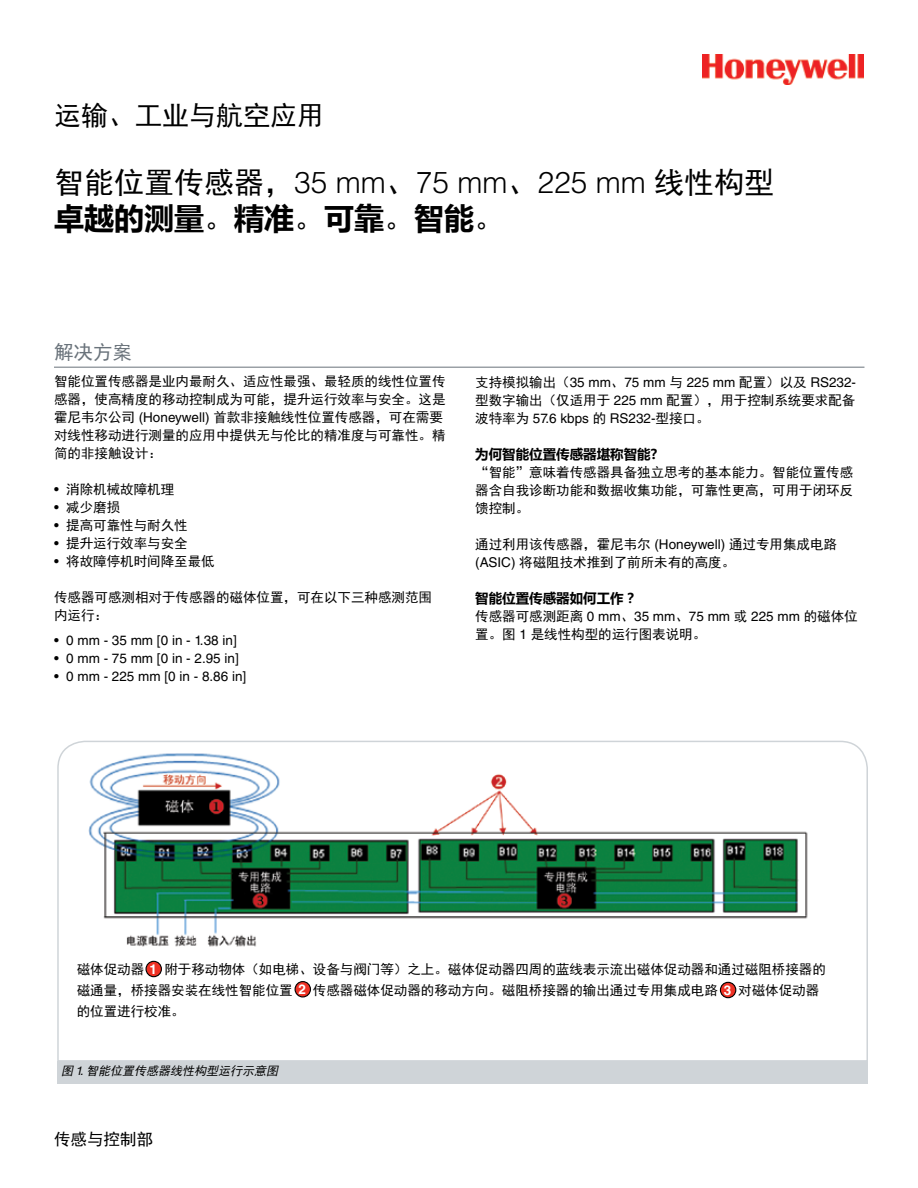
<style>
.page{position:relative;width:918px;height:1188px;background:#fff}
.page>*{position:absolute;margin:0;border:0;box-sizing:border-box;transform-origin:0 0}
.t1{font:30px "Sim Hei";color:#000}
.t2{font:700 30px "Microsoft Ya Hei";color:#000}
.t3{font:27px "Sim Hei";color:#000}
.t4{font:19.5px "Sim Hei";color:#6a737b}
.t5{font:16.5px "Sim Hei";color:#000}
.t6{font:13.5px/18px "Sim Hei";color:#000}
.t7{font:13.5px "Helvetica LT Std";color:#000}
.t8{font:700 13.5px "Microsoft Ya Hei";color:#000}
.t9{font:italic 12px "Sim Hei";color:#000}
.s1{font-family:"Helvetica LT Std";font-weight:300}
.s2{font-family:"Sim Hei";font-weight:400}
.s3{font-family:"Helvetica LT Std"}
.s4{font-family:"Sim Hei"}
.s5{font-family:"Helvetica LT Std";font-weight:700;color:#fff}
</style>
<div class="page">
<img style="left:702px;top:54px;width:162px;height:31px">
<hr style="left:54px;top:367px;width:810px;height:1px;background:#6a737b">
<svg style="left:57px;top:740px;width:811px;height:321px"></svg>
<div style="left:57px;top:1061px;width:811px;height:22px;background:#cfd4d8"></div>
<img style="left:87px;top:752px;width:729px;height:199px">
<div style="left:146px;top:961px;width:15px;height:16px;background:#ee3124;border-radius:50%"></div>
<div style="left:146px;top:961px;width:16px;height:16px;border:1px solid #000;border-radius:50%"></div>
<div style="left:295px;top:982px;width:15px;height:15px;background:#ee3124;border-radius:50%"></div>
<div style="left:295px;top:981px;width:16px;height:16px;border:1px solid #000;border-radius:50%"></div>
<div style="left:720px;top:982px;width:16px;height:16px;background:#ee3124;border-radius:50%"></div>
<div style="left:720px;top:982px;width:16px;height:16px;border:1px solid #000;border-radius:50%"></div>
<h2 class="t3" style="left:54px;top:102px;width:271px">运输、工业与航空应用</h2>
<h1 class="t1" style="left:54px;top:168px;width:722px">智能位置传感器，<span class="s1">35 mm</span>、<span class="s1">75 mm</span>、<span class="s1">225 mm</span> 线性构型</h1>
<h1 class="t2" style="left:54px;top:198px;width:451px">卓越的测量<span class="s2">。</span>精准<span class="s2">。</span>可靠<span class="s2">。</span>智能<span class="s2">。</span></h1>
<h3 class="t4" style="left:54px;top:342px;width:79px">解决方案</h3>
<p class="t6" style="left:54px;top:372px;width:393px">智能位置传感器是业内最耐久、适应性最强、最轻质的线性位置传感器，使高精度的移动控制成为可能，提升运行效率与安全。这是霍尼韦尔公司 <span class="s3">(Honeywell)</span> 首款非接触线性位置传感器，可在需要对线性移动进行测量的应用中提供无与伦比的精准度与可靠性。精简的非接触设计：</p>
<p class="t6" style="left:54px;top:480px;width:122px"><span class="s3">•</span> 消除机械故障机理</p>
<p class="t6" style="left:54px;top:498px;width:68px"><span class="s3">•</span> 减少磨损</p>
<p class="t6" style="left:54px;top:516px;width:135px"><span class="s3">•</span> 提高可靠性与耐久性</p>
<p class="t6" style="left:54px;top:534px;width:135px"><span class="s3">•</span> 提升运行效率与安全</p>
<p class="t6" style="left:54px;top:552px;width:162px"><span class="s3">•</span> 将故障停机时间降至最低</p>
<p class="t6" style="left:54px;top:588px;width:379px">传感器可感测相对于传感器的磁体位置，可在以下三种感测范围内运行：</p>
<p class="t7" style="left:54px;top:633px;width:184px">• 0 mm - 35 mm [0 in - 1.38 in]</p>
<p class="t7" style="left:54px;top:651px;width:186px">• 0 mm - 75 mm [0 in - 2.95 in]</p>
<p class="t7" style="left:54px;top:669px;width:194px">• 0 mm - 225 mm [0 in - 8.86 in]</p>
<p class="t7" style="left:475px;top:374px;width:382px"><span class="s4">支持模拟输出（</span>35 mm<span class="s4">、</span>75 mm <span class="s4">与</span> 225 mm <span class="s4">配置）以及</span> RS232-</p>
<p class="t6" style="left:475px;top:391px;width:382px">型数字输出（仅适用于 <span class="s3">225 mm</span> 配置），用于控制系统要求配备</p>
<p class="t7" style="left:475px;top:410px;width:236px"><span class="s4">波特率为</span> 57.6 kbps <span class="s4">的</span> RS232-<span class="s4">型接口。</span></p>
<p class="t8" style="left:475px;top:444px;width:183px">为何智能位置传感器堪称智能?</p>
<p class="t6" style="left:475px;top:463px;width:379px;text-align:justify">“智能”意味着传感器具备独立思考的基本能力。智能位置传感器含自我诊断功能和数据收集功能，可靠性更高，可用于闭环反馈控制。</p>
<p class="t6" style="left:475px;top:535px;width:363px">通过利用该传感器，霍尼韦尔 <span class="s3">(Honeywell)</span> 通过专用集成电路<span class="s3">(ASIC)</span> 将磁阻技术推到了前所未有的高度。</p>
<p class="t8" style="left:475px;top:588px;width:163px">智能位置传感器如何工作？</p>
<p class="t7" style="left:475px;top:608px;width:384px"><span class="s4">传感器可感测距离</span> 0 mm<span class="s4">、</span>35 mm<span class="s4">、</span>75 mm <span class="s4">或</span> 225 mm <span class="s4">的磁体位</span></p>
<p class="t6" style="left:475px;top:625px;width:233px">置。图 <span class="s3">1</span> 是线性构型的运行图表说明。</p>
<p class="t6" style="left:77px;top:959px;width:751px;line-height:21px;text-indent:88px">附于移动物体（如电梯、设备与阀门等）之上。磁体促动器四周的蓝线表示流出磁体促动器和通过磁阻桥接器的磁通量，桥接器安装在线性智能位置 <span class="s5">2</span></p>
<p class="t6" style="left:77px;top:960px;width:82px">磁体促动器 <span class="s5">1</span></p>
<p class="t6" style="left:313px;top:981px;width:420px">传感器磁体促动器的移动方向。磁阻桥接器的输出通过专用集成电路 <span class="s5">3</span></p>
<p class="t6" style="left:738px;top:981px;width:82px">对磁体促动器</p>
<p class="t6" style="left:77px;top:1002px;width:109px">的位置进行校准。</p>
<p class="t9" style="left:61px;top:1064px;width:221px">图 <span class="s3">1.</span> 智能位置传感器线性构型运行示意图</p>
<p class="t5" style="left:54px;top:1131px;width:100px">传感与控制部</p>
</div>
